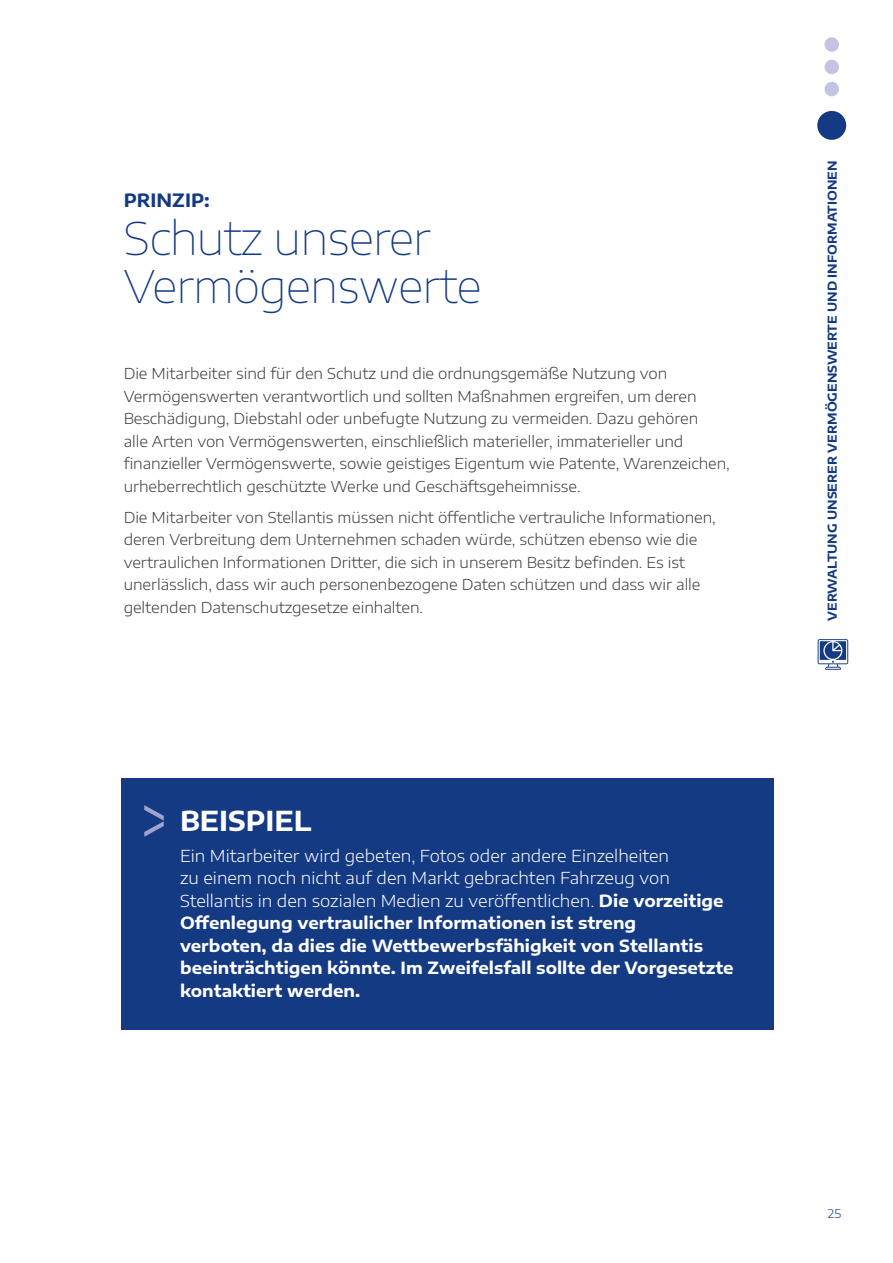
<style>
.page{position:relative;width:893px;height:1263px;background:#fff}
.page>*{position:absolute;margin:0;border:0;box-sizing:border-box;transform-origin:0 0}
.t1{font:100 45px/48px "Encode Sans Expanded";letter-spacing:-.02em;color:#143a84}
.t2{font:700 27px "Encode Sans Expanded";color:#fff}
.t3{font:700 18px "Encode Sans Expanded";color:#143a84}
.t4{font:700 16.5px/22.5px "Encode Sans Expanded";color:#fff}
.t5{font:300 15px/22.5px "Encode Sans Expanded";letter-spacing:-.005em;color:#3c3c3b}
.t6{font:700 12px "Encode Sans Expanded";color:#143a84}
.t7{font:300 12px "Encode Sans Expanded";color:#143a84}
.s1{font-weight:300}
</style>
<div class="page">
<div style="left:122px;top:778px;width:652px;height:252px;background:#143a84"></div>
<svg style="left:144px;top:805px;width:20px;height:32px"></svg>
<div style="left:824px;top:37px;width:15px;height:15px;background:#c3c4e1;border-radius:50%"></div>
<div style="left:824px;top:60px;width:15px;height:14px;background:#c3c4e1;border-radius:50%"></div>
<div style="left:824px;top:82px;width:15px;height:14px;background:#c3c4e1;border-radius:50%"></div>
<div style="left:817px;top:111px;width:29px;height:29px;background:#143a84;border-radius:50%"></div>
<svg style="left:818px;top:639px;width:30px;height:31px"></svg>
<p class="t3" style="left:124px;top:186px;width:88px">PRINZIP:</p>
<h1 class="t1" style="left:124px;top:212px;width:359px">Schutz unserer<br>Vermögenswerte</h1>
<p class="t5" style="left:124px;top:362px;width:608px">Die Mitarbeiter sind für den Schutz und die ordnungsgemäße Nutzung von Vermögenswerten verantwortlich und sollten Maßnahmen ergreifen, um deren Beschädigung, Diebstahl oder unbefugte Nutzung zu vermeiden. Dazu gehören<br>alle Arten von Vermögenswerten, einschließlich materieller, immaterieller und finanzieller Vermögenswerte, sowie geistiges Eigentum wie Patente, Warenzeichen, urheberrechtlich geschützte Werke und Geschäftsgeheimnisse.</p>
<p class="t5" style="left:124px;top:505px;width:594px">Die Mitarbeiter von Stellantis müssen nicht öffentliche vertrauliche Informationen, deren Verbreitung dem Unternehmen schaden würde, schützen ebenso wie die vertraulichen Informationen Dritter, die sich in unserem Besitz befinden. Es ist unerlässlich, dass wir auch personenbezogene Daten schützen und dass wir alle geltenden Datenschutzgesetze einhalten.</p>
<h2 class="t2" style="left:180px;top:800px;width:133px">BEISPIEL</h2>
<p class="t4" style="left:180px;top:843px;width:555px"><span class="s1">Ein Mitarbeiter wird gebeten, Fotos oder andere Einzelheiten<br>zu einem noch nicht auf den Markt gebrachten Fahrzeug von Stellantis in den sozialen Medien zu veröffentlichen.</span> Die vorzeitige Offenlegung vertraulicher Informationen ist streng<br>verboten, da dies die Wettbewerbsfähigkeit von Stellantis beeinträchtigen könnte. Im Zweifelsfall sollte der Vorgesetzte kontaktiert werden.</p>
<p class="t6" style="left:823px;top:621px;width:461px;rotate:-90deg">VERWALTUNG UNSERER VERMÖGENSWERTE UND INFORMATIONEN</p>
<p class="t7" style="left:828px;top:1205px;width:15px">25</p>
</div>
